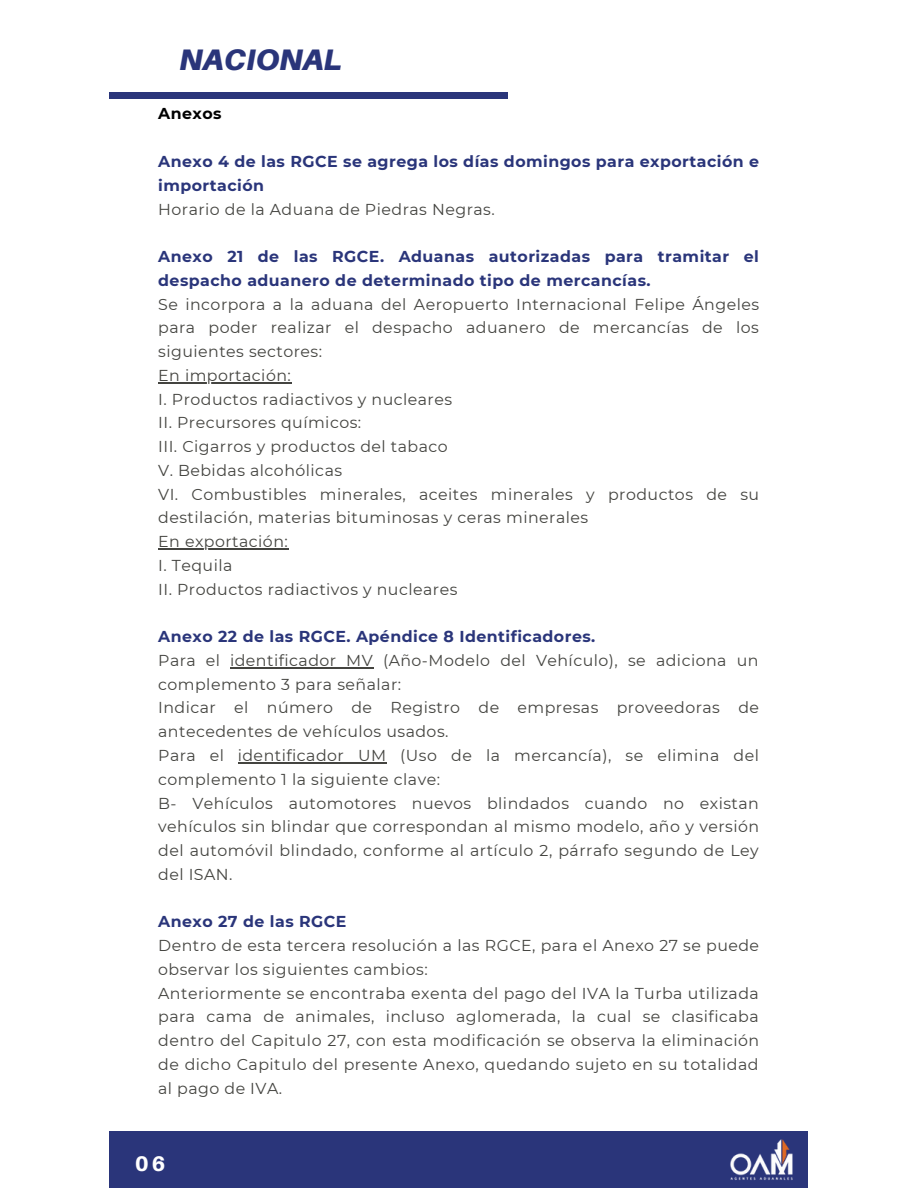
<style>
.page{position:relative;width:918px;height:1188px;background:#fff}
.page>*{position:absolute;margin:0;border:0;box-sizing:border-box;transform-origin:0 0}
.t1{font:italic 900 29.7px "Aileron";color:#2a357a}
.t2{font:800 21.15px "Aileron";color:#fff}
.t3{font:15.75px/23.7px "Montserrat";letter-spacing:.03em;color:#444440}
.t4{font:700 15.75px/23.7px "Montserrat";letter-spacing:.03em;color:#2a357a}
.t5{font:700 15.75px "Montserrat";letter-spacing:.03em;color:#000}
</style>
<div class="page">
<hr style="left:158px;top:382px;width:133px;height:2px;background:#444440">
<hr style="left:158px;top:549px;width:130px;height:1px;background:#444440">
<hr style="left:230px;top:667px;width:143px;height:2px;background:#444440">
<hr style="left:238px;top:762px;width:149px;height:2px;background:#444440">
<div style="left:110px;top:1132px;width:698px;height:56px;background:#2a357a"></div>
<div style="left:110px;top:92px;width:398px;height:7px;background:#2a357a"></div>
<img style="left:730px;top:1139px;width:63px;height:41px">
<p class="t1" style="left:179px;top:41px;width:164px">NACIONAL</p>
<p class="t5" style="left:158px;top:104px;width:65px">Anexos</p>
<p class="t4" style="left:158px;top:150px;width:603px">Anexo 4 de las RGCE se agrega los días domingos para exportación e importación</p>
<p class="t3" style="left:158px;top:197px;width:338px">Horario de la Aduana de Piedras Negras.</p>
<p class="t4" style="left:158px;top:245px;width:602px">Anexo 21 de las RGCE. Aduanas autorizadas para tramitar el despacho aduanero de determinado tipo de mercancías.</p>
<p class="t3" style="left:158px;top:292px;width:602px;text-align:justify">Se incorpora a la aduana del Aeropuerto Internacional Felipe Ángeles para poder realizar el despacho aduanero de mercancías de los siguientes sectores:</p>
<p class="t3" style="left:158px;top:363px;width:134px">En importación:</p>
<p class="t3" style="left:158px;top:387px;width:295px">I. Productos radiactivos y nucleares</p>
<p class="t3" style="left:158px;top:411px;width:205px">II. Precursores químicos:</p>
<p class="t3" style="left:158px;top:435px;width:291px">III. Cigarros y productos del tabaco</p>
<p class="t3" style="left:158px;top:458px;width:185px">V. Bebidas alcohólicas</p>
<p class="t3" style="left:158px;top:482px;width:602px">VI. Combustibles minerales, aceites minerales y productos de su destilación, materias bituminosas y ceras minerales</p>
<p class="t3" style="left:158px;top:530px;width:131px">En exportación:</p>
<p class="t3" style="left:158px;top:553px;width:76px">I. Tequila</p>
<p class="t3" style="left:158px;top:577px;width:301px">II. Productos radiactivos y nucleares</p>
<p class="t4" style="left:158px;top:625px;width:439px">Anexo 22 de las RGCE. Apéndice 8 Identificadores.</p>
<p class="t3" style="left:158px;top:648px;width:602px">Para el identificador MV (Año-Modelo del Vehículo), se adiciona un complemento 3 para señalar:</p>
<p class="t3" style="left:158px;top:696px;width:602px">Indicar el número de Registro de empresas proveedoras de antecedentes de vehículos usados.</p>
<p class="t3" style="left:158px;top:744px;width:602px">Para el identificador UM (Uso de la mercancía), se elimina del complemento 1 la siguiente clave:</p>
<p class="t3" style="left:158px;top:791px;width:603px;text-align:justify">B- Vehículos automotores nuevos blindados cuando no existan vehículos sin blindar que correspondan al mismo modelo, año y versión del automóvil blindado, conforme al artículo 2, párrafo segundo de Ley del ISAN.</p>
<p class="t4" style="left:158px;top:910px;width:190px">Anexo 27 de las RGCE</p>
<p class="t3" style="left:158px;top:934px;width:602px">Dentro de esta tercera resolución a las RGCE, para el Anexo 27 se puede observar los siguientes cambios:</p>
<p class="t3" style="left:158px;top:981px;width:602px;text-align:justify">Anteriormente se encontraba exenta del pago del IVA la Turba utilizada para cama de animales, incluso aglomerada, la cual se clasificaba dentro del Capitulo 27, con esta modificación se observa la eliminación de dicho Capitulo del presente Anexo, quedando sujeto en su totalidad al pago de IVA.</p>
<p class="t2" style="left:135px;top:1150px;width:32px">06</p>
</div>
